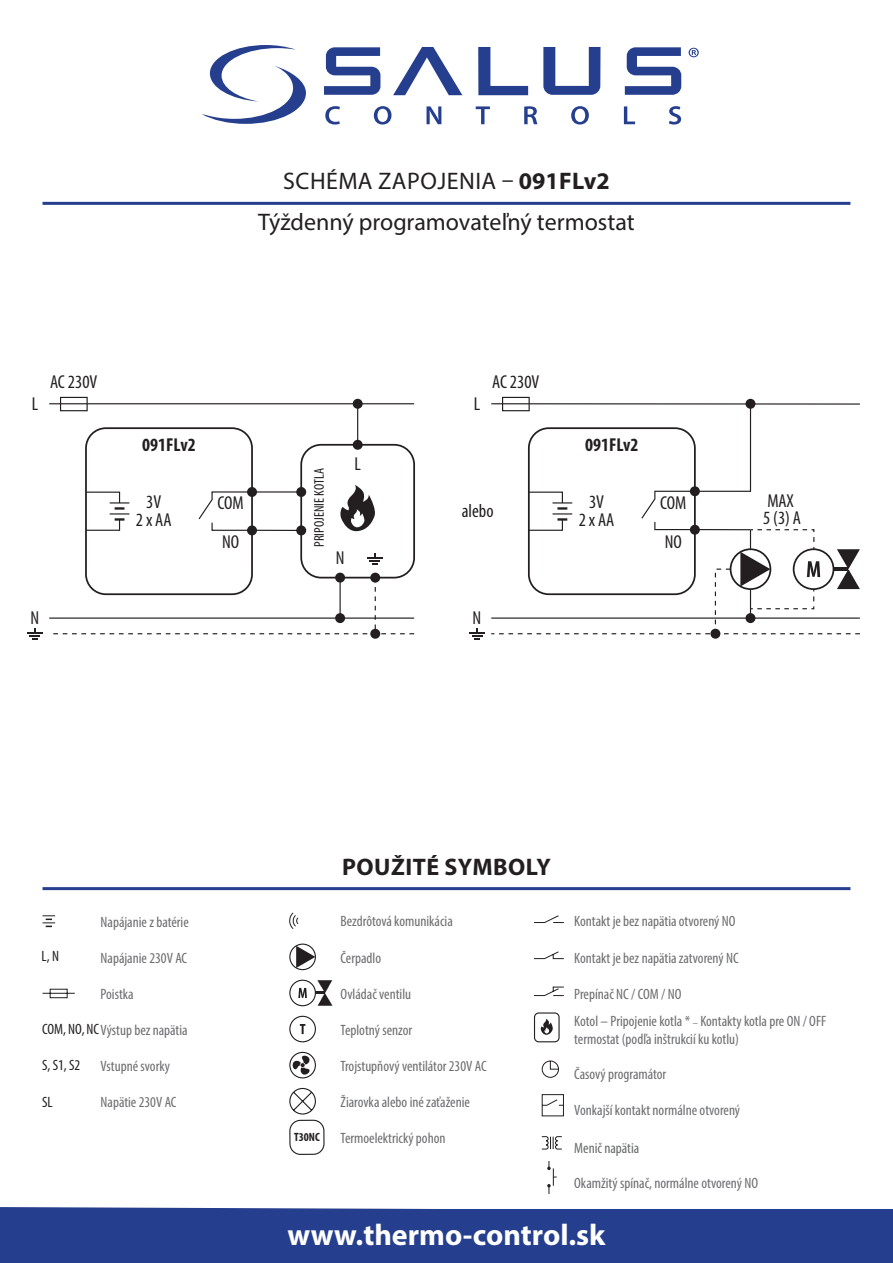
<style>
.page{position:relative;width:893px;height:1263px;background:#fff}
.page>*{position:absolute;margin:0;border:0;box-sizing:border-box;transform-origin:0 0}
.t1{font:700 30px "Myriad Pro";color:#fff}
.t2{font:24px "Myriad Pro";color:#231f20}
.t3{font:24px "Myriad Pro";letter-spacing:.02em;color:#231f20}
.t4{font:700 24px "Myriad Pro";letter-spacing:.02em;color:#231f20}
.t5{font:condensed 18.75px/18.8px "Myriad Pro";color:#231f20}
.t6{font:700 condensed 18.75px "Myriad Pro";color:#231f20}
.t7{font:condensed 15px "Myriad Pro";color:#6c6d70}
.t8{font:condensed 15px "Myriad Pro";color:#231f20}
.Opisy{font:condensed 15px "Myriad Pro";color:#66696a}
.t9{font:condensed 14.1px "Myriad Pro";color:#231f20}
.t10{font:700 condensed 12px "Myriad Pro";letter-spacing:-.01em;color:#231f20}
.t11{font:condensed 9.75px "Myriad Pro";color:#231f20}
.t12{font:700 condensed 9.75px "Myriad Pro";color:#231f20}
.s1{font-weight:700}
.s2{color:#231f20}
.s3{font-size:10.5px}
</style>
<div class="page">
<hr style="left:43px;top:202px;width:807px;height:3px;background:#253f8e">
<hr style="left:43px;top:887px;width:807px;height:3px;background:#253f8e">
<svg style="left:0;top:1207px;width:893px;height:56px;fill:#253f8e"></svg>
<div style="left:0;top:1209px;width:893px;height:49px;background:#253f8e"></div>
<svg style="left:689px;top:48px;width:10px;height:9px"></svg>
<svg style="left:324px;top:47px;width:56px;height:48px"></svg>
<svg style="left:625px;top:47px;width:56px;height:48px"></svg>
<svg style="left:543px;top:47px;width:57px;height:48px"></svg>
<svg style="left:393px;top:47px;width:69px;height:48px"></svg>
<svg style="left:478px;top:47px;width:50px;height:48px"></svg>
<svg style="left:202px;top:45px;width:104px;height:79px"></svg>
<svg style="left:325px;top:106px;width:15px;height:19px"></svg>
<svg style="left:374px;top:106px;width:17px;height:19px"></svg>
<svg style="left:427px;top:106px;width:14px;height:18px"></svg>
<svg style="left:476px;top:106px;width:14px;height:18px"></svg>
<svg style="left:524px;top:106px;width:13px;height:18px"></svg>
<svg style="left:571px;top:106px;width:18px;height:19px"></svg>
<svg style="left:624px;top:106px;width:11px;height:18px"></svg>
<svg style="left:669px;top:106px;width:12px;height:19px"></svg>
<hr style="left:49px;top:403px;width:365px;height:1px;background:#231f20">
<div style="left:60px;top:397px;width:28px;height:14px;border:1px solid #231f20"></div>
<div style="left:85px;top:427px;width:168px;height:168px;border:2px solid #231f20;border-radius:20px"></div>
<div style="left:300px;top:444px;width:115px;height:134px;border:2px solid #231f20;border-radius:20px"></div>
<svg style="left:340px;top:485px;width:35px;height:46px"></svg>
<div style="left:502px;top:397px;width:28px;height:14px;border:1px solid #231f20"></div>
<div style="left:296px;top:487px;width:10px;height:10px;background:#231f20;border-radius:50%"></div>
<div style="left:353px;top:440px;width:10px;height:10px;background:#231f20;border-radius:50%"></div>
<div style="left:353px;top:399px;width:10px;height:10px;background:#231f20;border-radius:50%"></div>
<div style="left:296px;top:525px;width:10px;height:10px;background:#231f20;border-radius:50%"></div>
<hr style="left:357px;top:404px;width:1px;height:36px;background:#231f20">
<div style="left:247px;top:487px;width:10px;height:10px;background:#231f20;border-radius:50%"></div>
<div style="left:247px;top:525px;width:10px;height:10px;background:#231f20;border-radius:50%"></div>
<svg style="left:198px;top:491px;width:104px;height:41px"></svg>
<div style="left:335px;top:573px;width:10px;height:10px;background:#231f20;border-radius:50%"></div>
<div style="left:370px;top:573px;width:10px;height:10px;background:#231f20;border-radius:50%"></div>
<div style="left:370px;top:629px;width:10px;height:10px;background:#231f20;border-radius:50%"></div>
<div style="left:745px;top:399px;width:10px;height:10px;background:#231f20;border-radius:50%"></div>
<svg style="left:710px;top:629px;width:10px;height:10px"></svg>
<svg style="left:85px;top:491px;width:44px;height:40px"></svg>
<svg style="left:470px;top:628px;width:15px;height:11px"></svg>
<svg style="left:27px;top:628px;width:16px;height:11px"></svg>
<svg style="left:367px;top:553px;width:16px;height:11px"></svg>
<svg style="left:491px;top:403px;width:369px;height:232px"></svg>
<svg style="left:49px;top:578px;width:365px;height:56px"></svg>
<svg style="left:43px;top:915px;width:12px;height:12px"></svg>
<svg style="left:42px;top:988px;width:33px;height:10px"></svg>
<svg style="left:534px;top:915px;width:30px;height:8px"></svg>
<svg style="left:534px;top:951px;width:30px;height:8px"></svg>
<svg style="left:534px;top:986px;width:30px;height:10px"></svg>
<svg style="left:540px;top:1019px;width:13px;height:16px"></svg>
<div style="left:534px;top:1012px;width:26px;height:30px;border:1px solid #231f20;border-radius:4px"></div>
<div style="left:289px;top:943px;width:27px;height:27px;border:1px solid #231f20;border-radius:50%"></div>
<svg style="left:296px;top:946px;width:19px;height:22px"></svg>
<div style="left:289px;top:980px;width:27px;height:26px;border:1px solid #231f20;border-radius:50%"></div>
<svg style="left:298px;top:988px;width:9px;height:10px"></svg>
<svg style="left:315px;top:980px;width:17px;height:26px"></svg>
<div style="left:289px;top:1016px;width:27px;height:26px;border:1px solid #231f20;border-radius:50%"></div>
<svg style="left:300px;top:1024px;width:5px;height:10px"></svg>
<div style="left:289px;top:1052px;width:27px;height:26px;border:1px solid #231f20;border-radius:50%"></div>
<svg style="left:292px;top:1055px;width:18px;height:20px"></svg>
<svg style="left:289px;top:1087px;width:27px;height:28px"></svg>
<svg style="left:289px;top:912px;width:10px;height:17px"></svg>
<div style="left:289px;top:1120px;width:36px;height:35px;border:1px solid #231f20;border-radius:11px"></div>
<svg style="left:541px;top:1060px;width:18px;height:18px"></svg>
<svg style="left:541px;top:1094px;width:23px;height:23px"></svg>
<svg style="left:541px;top:1136px;width:21px;height:14px"></svg>
<svg style="left:547px;top:1161px;width:10px;height:33px"></svg>
<p class="t3" style="left:283px;top:166px;width:328px">SCHÉMA ZAPOJENIA – <span class="s1">091FLv2</span></p>
<p class="t2" style="left:258px;top:207px;width:378px">Týždenný programovateľný termostat</p>
<p class="t5" style="left:32px;top:394px;width:8px">L</p>
<p class="t5" style="left:50px;top:372px;width:49px">AC 230V</p>
<p class="t5" style="left:31px;top:608px;width:10px">N</p>
<p class="t5" style="left:474px;top:394px;width:8px">L</p>
<p class="t5" style="left:492px;top:372px;width:49px">AC 230V</p>
<p class="t6" style="left:142px;top:432px;width:55px">091FLv2</p>
<p class="t6" style="left:585px;top:432px;width:55px">091FLv2</p>
<p class="t5" style="left:354px;top:454px;width:8px">L</p>
<p class="t9" style="left:311px;top:547px;width:81px;rotate:-90deg">PRIPOJENIE KOTLA</p>
<p class="t5" style="left:136px;top:492px;width:37px;text-align:center">3V<br>2 x AA</p>
<p class="t5" style="left:579px;top:492px;width:37px;text-align:center">3V<br>2 x AA</p>
<p class="t5" style="left:217px;top:494px;width:28px">COM</p>
<p class="t5" style="left:462px;top:501px;width:33px">alebo</p>
<p class="t5" style="left:222px;top:532px;width:19px">NO</p>
<p class="t5" style="left:336px;top:549px;width:10px">N</p>
<p class="t5" style="left:473px;top:608px;width:10px">N</p>
<p class="t5" style="left:660px;top:484px;width:28px;line-height:38.4px">COM<br>NO</p>
<p class="t5" style="left:763px;top:493px;width:39px;line-height:16.4px">MAX<br>5 (3) A</p>
<p class="t7" style="left:101px;top:913px;width:90px">Napájanie z batérie</p>
<p class="t4" style="left:342px;top:852px;width:210px">POUŽITÉ SYMBOLY</p>
<p class="t7" style="left:341px;top:912px;width:114px">Bezdrôtová komunikácia</p>
<p class="t7" style="left:574px;top:912px;width:163px">Kontakt je bez napätia otvorený NO</p>
<p class="t7" style="left:341px;top:948px;width:42px">Čerpadlo</p>
<p class="t8" style="left:42px;top:947px;width:19px">L, N</p>
<p class="t7" style="left:574px;top:948px;width:166px">Kontakt je bez napätia zatvorený NC</p>
<p class="t7" style="left:101px;top:949px;width:88px">Napájanie 230V AC</p>
<p class="t7" style="left:341px;top:984px;width:72px">Ovládač ventilu</p>
<p class="t7" style="left:101px;top:985px;width:35px">Poistka</p>
<p class="t7" style="left:574px;top:984px;width:109px">Prepínač NC / COM / NO</p>
<p class="t7" style="left:42px;top:1021px;width:147px"><span class="s2">COM, NO, NC</span>Výstup bez napätia</p>
<p class="t7" style="left:341px;top:1021px;width:73px">Teplotný senzor</p>
<p class="t7" style="left:574px;top:1012px;width:254px">Kotol – Pripojenie kotla * <span class="s3">–</span> Kontakty kotla pre ON / OFF</p>
<p class="t7" style="left:574px;top:1030px;width:166px">termostat (podľa inštrukcií ku kotlu)</p>
<p class="t8" style="left:42px;top:1056px;width:40px">S, S1, S2</p>
<p class="t8" style="left:42px;top:1093px;width:12px">SL</p>
<p class="t7" style="left:101px;top:1057px;width:71px">Vstupné svorky</p>
<p class="t7" style="left:101px;top:1093px;width:77px">Napätie 230V AC</p>
<p class="t7" style="left:341px;top:1057px;width:148px">Trojstupňový ventilátor 230V AC</p>
<p class="t7" style="left:574px;top:1065px;width:94px">Časový programátor</p>
<p class="t7" style="left:341px;top:1093px;width:131px">Žiarovka alebo iné zaťaženie</p>
<p class="t7" style="left:574px;top:1101px;width:167px">Vonkajší kontakt normálne otvorený</p>
<p class="t12" style="left:373px;top:1103px;width:22px">RS600</p>
<p class="t12" style="left:665px;top:1103px;width:22px">RS600</p>
<p class="t10" style="left:294px;top:1129px;width:27px">T30NC</p>
<p class="t7" style="left:341px;top:1129px;width:106px">Termoelektrický pohon</p>
<p class="t11" style="left:345px;top:1137px;width:25px">SL1 SL2</p>
<p class="t11" style="left:375px;top:1137px;width:18px">L N</p>
<p class="t11" style="left:399px;top:1137px;width:22px">S1 S2</p>
<p class="Opisy" style="left:574px;top:1139px;width:67px">Menič napätia</p>
<p class="t7" style="left:574px;top:1174px;width:185px">Okamžitý spínač, normálne otvorený NO</p>
<p class="t11" style="left:605px;top:1184px;width:26px">AC 230V</p>
<p class="t1" style="left:288px;top:1215px;width:319px">www.thermo-control.sk</p>
</div>
